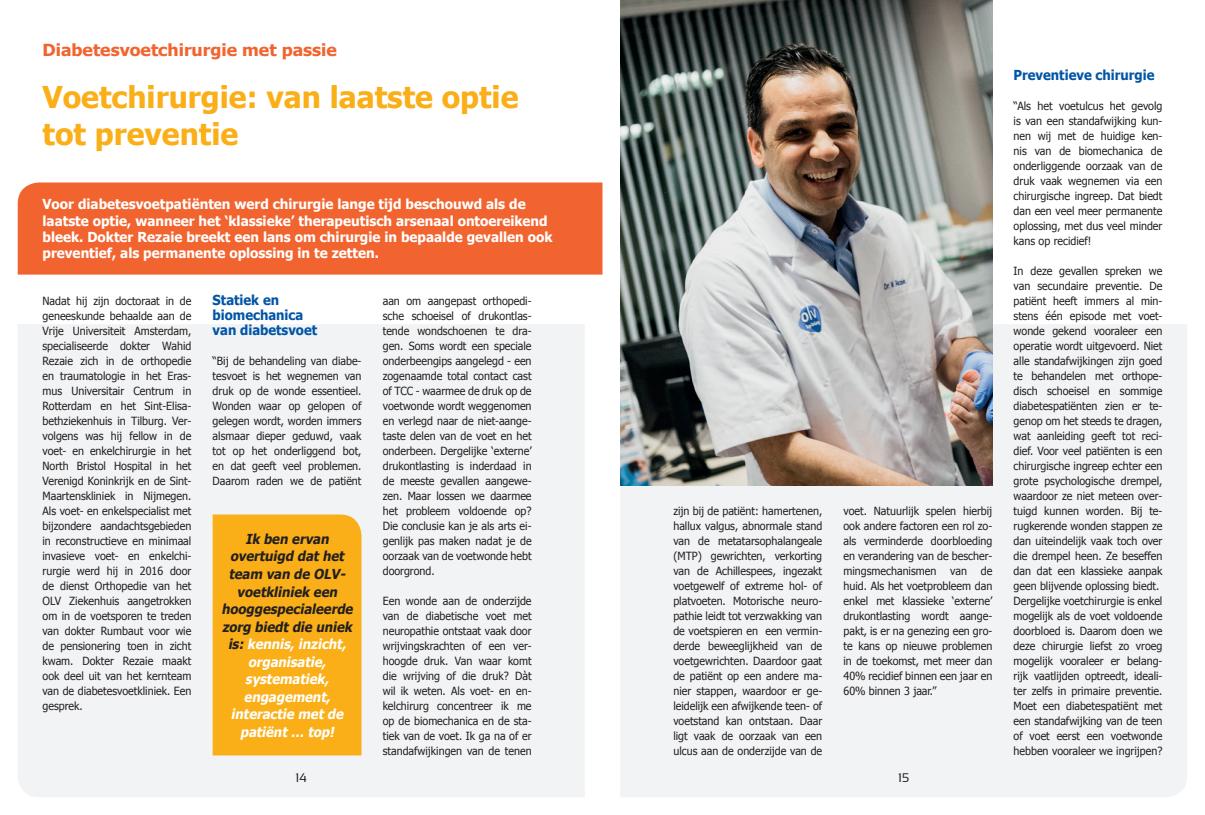
<style>
.page{position:relative;width:1205px;height:815px;background:#fff}
.page>*{position:absolute;margin:0;border:0;box-sizing:border-box;transform-origin:0 0}
.t1{font:700 30px/37.5px "Tahoma";color:#faaf18}
.t2{font:700 16.62px "Tahoma";color:#f2642f;scale:1.05 1}
.t3{font:700 13.75px/16.2px "Tahoma";color:#fff}
.t4{font:italic 700 13.75px/17.5px "Tahoma";color:#231f20;text-align:center;scale:.95 1}
.t5{font:700 13.75px/15px "Tahoma";color:#0155a5;scale:.95 1}
.t6{font:12.5px "Sansation";color:#231f20}
.t7{font:11.25px/15px "Tahoma";color:#231f20;text-align:justify;scale:.95 1}
.s1{color:#fff}
</style>
<div class="page">
<div style="left:620px;top:324px;width:567px;height:473px;background:#f2f3f4"></div>
<div style="left:18px;top:324px;width:567px;height:473px;background:#f2f3f4"></div>
<img style="left:620px;top:0;width:372px;height:485px">
<div style="left:18px;top:182px;width:584px;height:93px;background:#f2642f"></div>
<div style="left:213px;top:514px;width:148px;height:241px;background:#faaf18"></div>
<h2 class="t2" style="left:43px;top:38px;width:282px">Diabetesvoetchirurgie met passie</h2>
<h1 class="t1" style="left:43px;top:76px;width:477px">Voetchirurgie: van laatste optie tot preventie</h1>
<p class="t3" style="left:43px;top:195px;width:511px">Voor diabetesvoetpatiënten werd chirurgie lange tijd beschouwd als de laatste optie, wanneer het ‘klassieke’ therapeutisch arsenaal ontoereikend bleek. Dokter Rezaie breekt een lans om chirurgie in bepaalde gevallen ook preventief, als permanente oplossing in te zetten.</p>
<p class="t7" style="left:43px;top:293px;width:158px">Nadat hij zijn doctoraat in de geneeskunde behaalde aan de Vrije Universiteit Amsterdam, specialiseerde dokter Wahid Rezaie zich in de orthopedie en traumatologie in het Eras&shy;mus Universitair Centrum in Rotterdam en het Sint-Elisa&shy;bethziekenhuis in Tilburg. Ver&shy;volgens was hij fellow in de voet- en enkelchirurgie in het North Bristol Hospital in het Verenigd Koninkrijk en de Sint-Maartenskliniek in Nijmegen.<br>Als voet- en enkelspecialist met bijzondere aandachtsgebieden in reconstructieve en minimaal invasieve voet- en enkelchi&shy;rurgie werd hij in 2016 door de dienst Orthopedie van het OLV Ziekenhuis aangetrokken om in de voetsporen te treden van dokter Rumbaut voor wie de pensionering toen in zicht kwam. Dokter Rezaie maakt ook deel uit van het kernteam van de diabetesvoetkliniek. Een gesprek.</p>
<p class="t5" style="left:213px;top:292px;width:112px">Statiek en biomechanica van diabetsvoet</p>
<p class="t7" style="left:213px;top:353px;width:158px">“Bij de behandeling van diabe&shy;tesvoet is het wegnemen van druk op de wonde essentieel.<br>Wonden waar op gelopen of gelegen wordt, worden immers alsmaar dieper geduwd, vaak tot op het onderliggend bot, en dat geeft veel problemen.<br>Daarom raden we de patiënt</p>
<p class="t4" style="left:221px;top:529px;width:143px">Ik ben ervan overtuigd dathet team van de OLV&shy;voetkliniek een hooggespecialeerde zorg biedtdie uniek is:<span class="s1">kennis, inzicht, organisatie, systematiek, engagement, interactie metde patiënt… top!</span></p>
<p class="t7" style="left:383px;top:293px;width:158px">aan om aangepast orthopedi&shy;sche schoeisel of drukontlas&shy;tende wondschoenen te dra&shy;gen. Soms wordt een speciale onderbeengips aangelegd - een zogenaamde total contact cast of TCC - waarmee de druk op de voetwonde wordt weggenomen en verlegd naar de niet-aange&shy;taste delen van de voet en het onderbeen. Dergelijke ‘externe’ drukontlasting is inderdaad in de meeste gevallen aangewe&shy;zen. Maar lossen we daarmee het probleem voldoende op?<br>Die conclusie kan je als arts ei&shy;genlijk pas maken nadat je de oorzaak van de voetwonde hebt doorgrond.</p>
<p class="t7" style="left:383px;top:593px;width:158px">Een wonde aan de onderzijde van de diabetische voet met neuropathie ontstaat vaak door wrijvingskrachten of een ver&shy;hoogde druk. Van waar komt die wrijving of die druk? Dàt wil ik weten. Als voet- en en&shy;kelchirurg concentreer ik me op de biomechanica en de sta&shy;tiek van de voet. Ik ga na of er standafwijkingen van de tenen</p>
<p class="t7" style="left:673px;top:503px;width:158px">zijn bij de patiënt: hamertenen, hallux valgus, abnormale stand van de metatarsophalangeale (MTP) gewrichten, verkorting van de Achillespees, ingezakt voetgewelf of extreme hol- of platvoeten. Motorische neuro&shy;pathie leidt tot verzwakking van de voetspieren en een vermin&shy;derde beweeglijkheid van de voetgewrichten. Daardoor gaat de patiënt op een andere ma&shy;nier stappen, waardoor er ge&shy;leidelijk een afwijkende teen- of voetstand kan ontstaan. Daar ligt vaak de oorzaak van een ulcus aan de onderzijde van de</p>
<p class="t7" style="left:843px;top:503px;width:158px">voet. Natuurlijk spelen hierbij ook andere factoren een rol zo&shy;als verminderde doorbloeding en verandering van de bescher&shy;mingsmechanismen van de huid. Als het voetprobleem dan enkel met klassieke ‘externe’ drukontlasting wordt aange&shy;pakt, is er na genezing een gro&shy;te kans op nieuwe problemen in de toekomst, met meer dan 40% recidief binnen een jaar en 60% binnen 3 jaar.”</p>
<p class="t6" style="left:295px;top:770px;width:13px">14</p>
<p class="t6" style="left:898px;top:770px;width:13px">15</p>
<p class="t5" style="left:1013px;top:67px;width:150px">Preventieve chirurgie</p>
<p class="t7" style="left:1013px;top:98px;width:158px">“Als het voetulcus het gevolg is van een standafwijking kun&shy;nen wij met de huidige ken&shy;nis van de biomechanica de onderliggende oorzaak van de druk vaak wegnemen via een chirurgische ingreep. Dat biedt dan een veel meer permanente oplossing, met dus veel minder kans op recidief!</p>
<p class="t7" style="left:1013px;top:263px;width:158px;text-align:left">In deze gevallen spreken we van secundaire preventie. De patiënt heeft immers al min&shy;stens één episode met voet&shy;wonde gekend vooraleer een operatie wordt uitgevoerd. Niet alle standafwijkingen zijn goed te behandelen met orthope&shy;disch schoeisel en sommige diabetespatiënten zien er te&shy;genop om het steeds te dragen, wat aanleiding geeft tot reci&shy;dief. Voor veel patiënten is een chirurgische ingreep echter een grote psychologische drempel, waardoor ze niet meteen over&shy;tuigd kunnen worden. Bij te&shy;rugkerende wonden stappen ze dan uiteindelijk vaak toch over die drempel heen. Ze beseffen dan dat een klassieke aanpak geen blijvende oplossing biedt.<br>Dergelijke voetchirurgie is enkel mogelijk als de voet voldoende doorbloed is. Daarom doen we deze chirurgie liefst zo vroeg mogelijk vooraleer er belang&shy;rijk vaatlijden optreedt, ideali&shy;ter zelfs in primaire preventie.<br>Moet een diabetespatiënt met een standafwijking van de teen of voet eerst een voetwonde hebben vooraleer we ingrijpen?</p>
</div>
